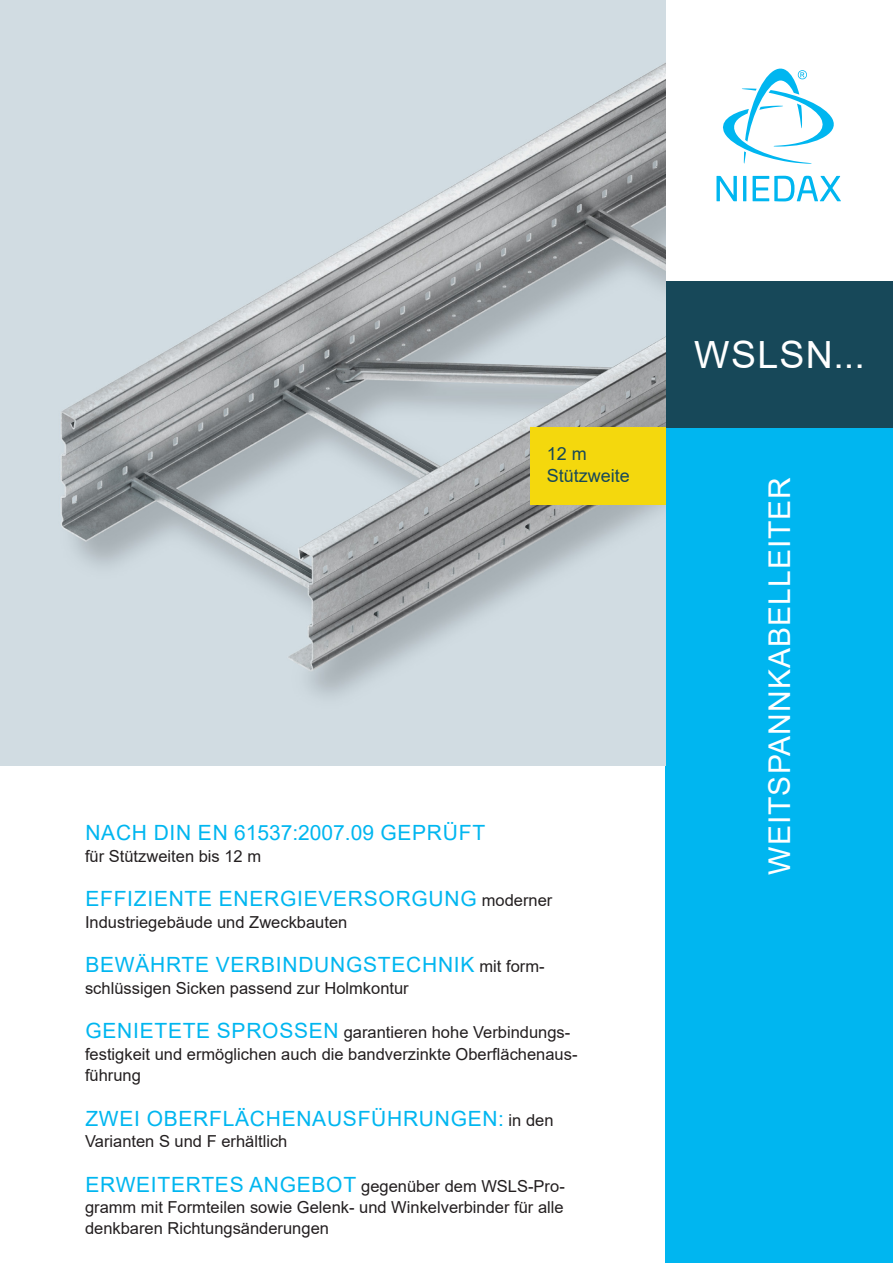
<style>
.page{position:relative;width:893px;height:1263px;background:#fff}
.page>*{position:absolute;margin:0;border:0;box-sizing:border-box;transform-origin:0 0}
.t1{font:37.5px "Arial";letter-spacing:.035em;color:#fff}
.t2{font:30px "Arial";letter-spacing:.035em;color:#fff}
.t3{font:21px "Arial";letter-spacing:.035em;color:#00b6f0}
.t4{font:18px/22.5px "Arial";color:#174859}
.t5{font:16.5px/21.3px "Arial";color:#231f20}
.s1{font-size:16.5px;color:#231f20}
.s2{font-size:21px;color:#00b6f0}
</style>
<div class="page">
<div style="left:665px;top:427px;width:228px;height:836px;background:#00b6f0"></div>
<svg style="left:716px;top:176px;width:21px;height:25px"></svg>
<hr style="left:743px;top:176px;width:3px;height:25px;background:#00b6f0">
<svg style="left:753px;top:176px;width:88px;height:25px"></svg>
<svg style="left:723px;top:69px;width:111px;height:95px"></svg>
<div style="left:665px;top:281px;width:228px;height:146px;background:#174859"></div>
<img style="left:0;top:0;width:665px;height:765px">
<div style="left:530px;top:427px;width:135px;height:78px;background:#f4d80d"></div>
<p class="t4" style="left:547px;top:442px;width:85px">12 m<br>Stützweite</p>
<p class="t3" style="left:85px;top:818px;width:401px">NACH DIN EN 61537:2007.09 GEPRÜFT</p>
<p class="t5" style="left:85px;top:845px;width:178px">für Stützweiten bis 12 m</p>
<p class="t3" style="left:85px;top:884px;width:468px">EFFIZIENTE ENERGIEVERSORGUNG <span class="s1">moderner</span></p>
<p class="t5" style="left:85px;top:911px;width:264px">Industriegebäude und Zweckbauten</p>
<p class="t3" style="left:85px;top:950px;width:461px">BEWÄHRTE VERBINDUNGSTECHNIK <span class="s1">mit form-</span></p>
<p class="t5" style="left:85px;top:977px;width:325px">schlüssigen Sicken passend zur Holmkontur</p>
<p class="t5" style="left:85px;top:1022px;width:494px"><span class="s2">GENIETETE SPROSSEN</span> garantieren hohe Verbindungs&shy;festigkeit und ermöglichen auch die bandverzinkte Oberflächenaus&shy;führung</p>
<p class="t3" style="left:85px;top:1104px;width:470px">ZWEI OBERFLÄCHENAUSFÜHRUNGEN: <span class="s1">in den</span></p>
<p class="t5" style="left:85px;top:1130px;width:204px">Varianten S und F erhältlich</p>
<p class="t5" style="left:85px;top:1175px;width:481px;text-align:justify"><span class="s2">ERWEITERTES ANGEBOT</span> gegenüber dem WSLS-Pro&shy;gramm mit Formteilen sowie Gelenk- und Winkelverbinder für alle denkbaren Richtungsänderungen</p>
<h1 class="t1" style="left:694px;top:329px;width:172px">WSLSN...</h1>
<h2 class="t2" style="left:759px;top:875px;width:399px;rotate:-90deg">WEITSPANNKABELLEITER</h2>
</div>
